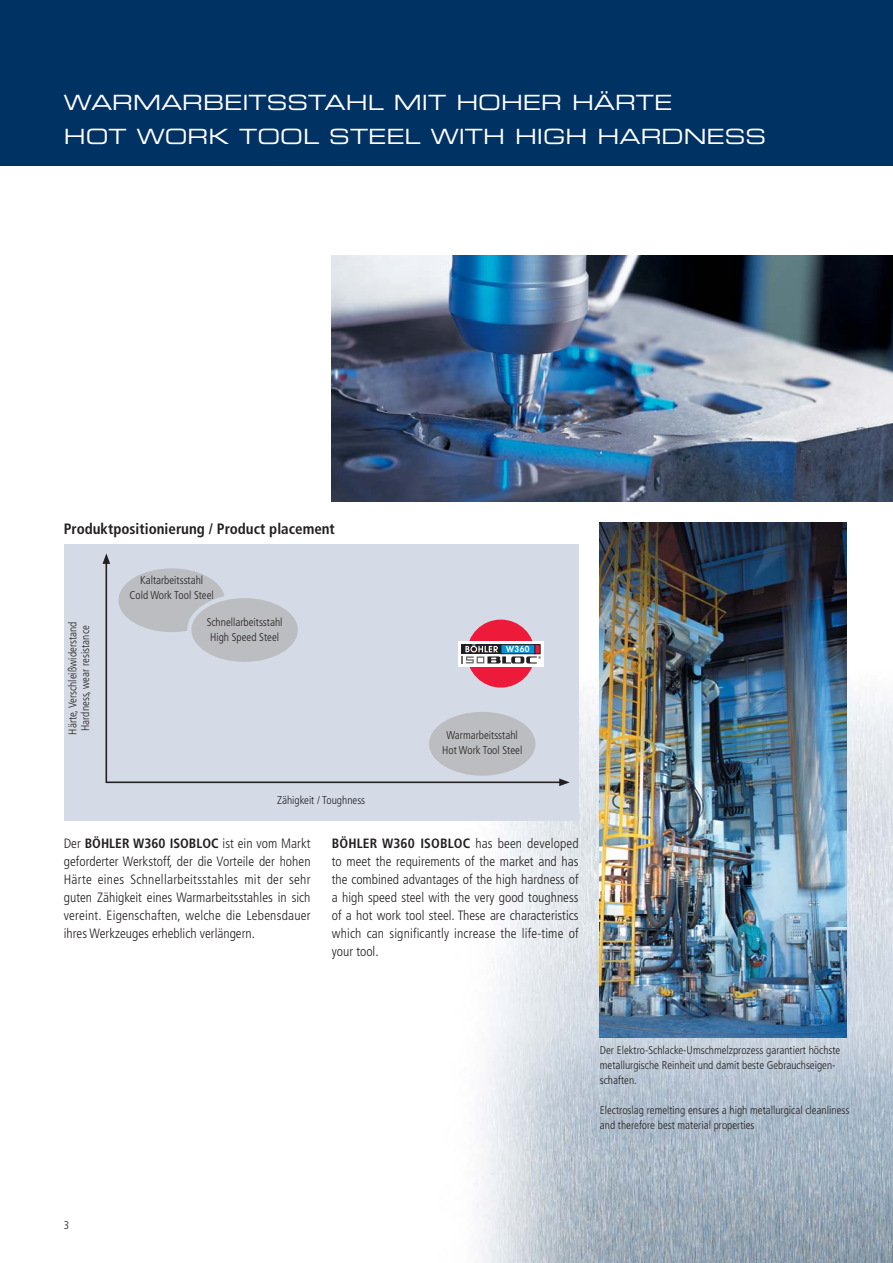
<style>
.page{position:relative;width:893px;height:1263px;background:#fff}
.page>*{position:absolute;margin:0;border:0;box-sizing:border-box;transform-origin:0 0}
.t1{font:21px/34px "Eurostile Extended Two";color:#fff}
.t2{font:700 condensed 15px "Frutiger";color:#231f20}
.t3{font:300 condensed 13.5px/18px "Frutiger";letter-spacing:.01em;color:#231f20;text-align:justify}
.t4{font:300 condensed 11.25px/15px "Frutiger";color:#231f20;text-align:center}
.t5{font:800 8.1px "Futura";color:#fff}
.s1{font-weight:700}
</style>
<div class="page">
<div style="left:0;top:0;width:892px;height:166px;background:#003264"></div>
<img style="left:476px;top:522px;width:416px;height:741px">
<div style="left:64px;top:544px;width:514px;height:277px;background:#d5dae7"></div>
<div style="left:118px;top:568px;width:107px;height:64px;background:#bbbdc0;border-radius:50%"></div>
<div style="left:187px;top:594px;width:115px;height:72px;background:#d5dae7;border-radius:50%"></div>
<hr style="left:106px;top:782px;width:455px;height:1px;background:#231f20">
<svg style="left:559px;top:779px;width:10px;height:7px"></svg>
<hr style="left:106px;top:562px;width:1px;height:221px;background:#231f20">
<svg style="left:102px;top:553px;width:8px;height:11px"></svg>
<div style="left:467px;top:620px;width:67px;height:67px;background:#ed1a3a;border-radius:50%"></div>
<div style="left:467px;top:620px;width:68px;height:68px;border:2px solid #ed1a3a;border-radius:50%"></div>
<div style="left:458px;top:641px;width:85px;height:26px;background:#fff"></div>
<div style="left:191px;top:598px;width:107px;height:64px;background:#bbbdc0;border-radius:50%"></div>
<div style="left:429px;top:712px;width:106px;height:64px;background:#bbbdc0;border-radius:50%"></div>
<svg style="left:462px;top:644px;width:78px;height:20px"></svg>
<img style="left:332px;top:255px;width:560px;height:247px">
<img style="left:600px;top:523px;width:246px;height:514px">
<h1 class="t1" style="left:64px;top:87px;width:703px">WARMARBEITSSTAHL MIT HOHER HÄRTE<br>HOT WORK TOOL STEEL WITH HIGH HARDNESS</h1>
<p class="t2" style="left:64px;top:523px;width:272px">Produktpositionierung / Product placement</p>
<p class="t4" style="left:67px;top:735px;width:114px;line-height:12.8px;rotate:-90deg">Härte, Verschleißwiderstand<br>Hardness, wear resistance</p>
<p class="t4" style="left:129px;top:573px;width:86px">Kaltarbeitsstahl<br>Cold Work Tool Steel</p>
<p class="t4" style="left:207px;top:616px;width:77px">Schnellarbeitsstahl<br>High Speed Steel</p>
<p class="t4" style="left:277px;top:793px;width:90px">Zähigkeit / Toughness</p>
<p class="t5" style="left:506px;top:646px;width:25px">W360</p>
<p class="t4" style="left:442px;top:728px;width:82px">Warmarbeitsstahl<br>Hot Work Tool Steel</p>
<p class="t3" style="left:64px;top:835px;width:248px">Der <span class="s1">BÖHLER W360 ISOBLOC</span> ist ein vom Markt geforderter Werkstoff, der die Vorteile der hohen Härte eines Schnellarbeitsstahles mit der sehr guten Zähigkeit eines Warmarbeitsstahles in sich vereint. Eigenschaften, welche die Lebensdauer ihres Werkzeuges erheblich verlängern.</p>
<p class="t3" style="left:332px;top:835px;width:248px"><span class="s1">BÖHLER W360 ISOBLOC</span> has been developed to meet the requirements of the market and has the combined advantages of the high hardness of a high speed steel with the very good toughness of a hot work tool steel. These are characteristics which can significantly increase the life-time of your tool.</p>
<p class="t4" style="left:600px;top:1044px;width:242px;text-align:left">Der Elektro-Schlacke-Umschmelzprozess garantiert höchste metallurgische Reinheit und damit beste Gebrauchseigen&shy;schaften.</p>
<p class="t4" style="left:600px;top:1104px;width:251px;text-align:left">Electroslag remelting ensures a high metallurgical cleanliness and therefore best material properties</p>
<p class="t4" style="left:64px;top:1218px;width:7px">3</p>
</div>
